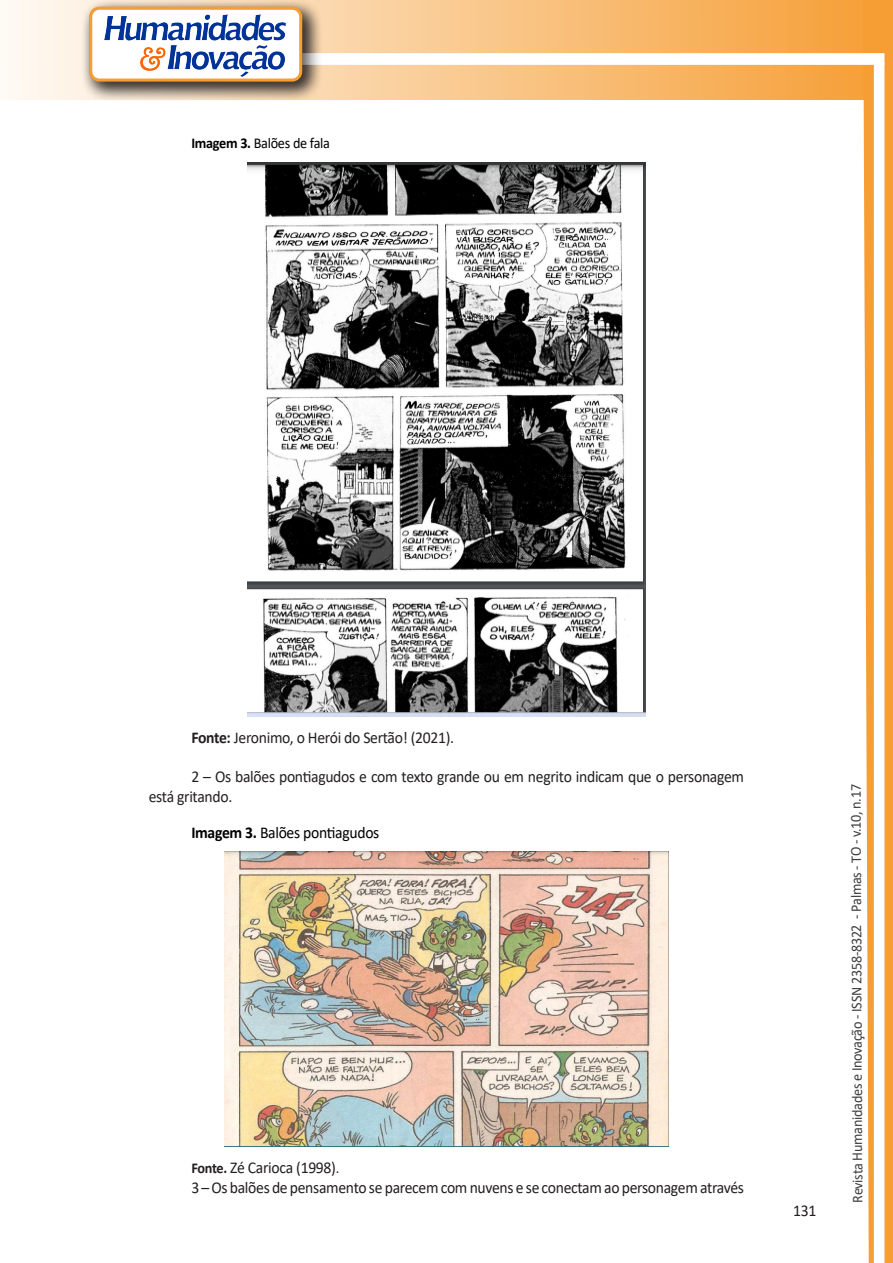
<style>
.page{position:relative;width:893px;height:1263px;background:#fff}
.page>*{position:absolute;margin:0;border:0;box-sizing:border-box;transform-origin:0 0}
.texto{font:16.5px/19.8px "Calibri";letter-spacing:-.02em;color:#231f20;scale:.95 1}
.texto-2{font:16.5px "Calibri";letter-spacing:-.02em;color:#000;scale:.95 1}
.t1{font:15px "Calibri";letter-spacing:-.025em;color:#3e3e3f;scale:.95 1}
.texto-3{font:15px "Calibri";letter-spacing:-.02em;color:#000;scale:.95 1}
.s1{font-weight:700}
.s2{font-weight:700;font-size:15px}
.s3{font-size:15px}
</style>
<div class="page">
<svg style="left:5px;top:0;width:858px;height:100px;background:#f9c484"></svg>
<div style="left:302px;top:53px;width:582px;height:12px;background:#fff;border:2px solid #fff"></div>
<svg style="left:863px;top:0;width:30px;height:1263px"></svg>
<div style="left:81px;top:0;width:241px;height:102px;background:#231f20;opacity:.75"></div>
<div style="left:91px;top:8px;width:210px;height:72px;background:#fff;border-radius:9px"></div>
<img style="left:104px;top:14px;width:181px;height:62px">
<div style="left:89px;top:7px;width:213px;height:75px;border:3px solid #f69e34;border-radius:9px"></div>
<img style="left:248px;top:162px;width:397px;height:554px">
<img style="left:225px;top:851px;width:443px;height:296px">
<p class="texto-3" style="left:191px;top:133px;width:148px"><span class="s1">Imagem 3.</span> Balões de fala</p>
<p class="texto" style="left:191px;top:727px;width:278px"><span class="s1">Fonte:</span> Jeronimo, o Herói do Sertão! (2021).</p>
<p class="texto" style="left:149px;top:766px;width:628px;text-indent:43px">2 – Os balões pontiagudos e com texto grande ou em negrito indicam que o personagem está gritando.</p>
<p class="texto-2" style="left:191px;top:821px;width:199px"><span class="s1">Imagem 3.</span> Balões pontiagudos</p>
<p class="texto" style="left:191px;top:1157px;width:157px"><span class="s2">Fonte.</span> Zé Carioca (1998)<span class="s3">.</span></p>
<p class="texto" style="left:191px;top:1177px;width:583px">3 – Os balões de pensamento se parecem com nuvens e se conectam ao personagem através</p>
<p class="texto" style="left:793px;top:1200px;width:26px">131</p>
<p class="t1" style="left:846px;top:1203px;width:442px;rotate:-90deg">Revista Humanidades e Inovação - ISSN 2358-8322 - Palmas - TO - v.10, n.17</p>
</div>
